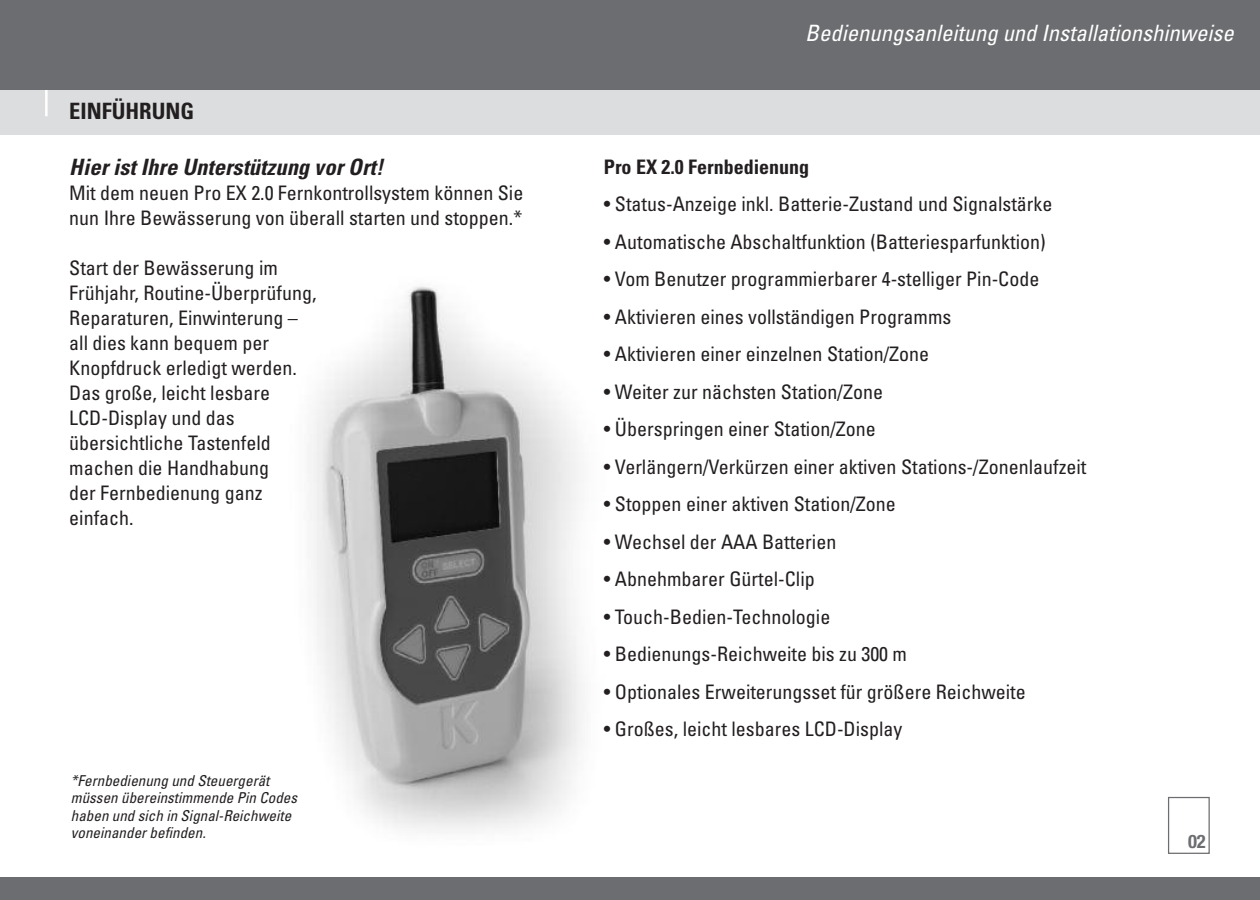
<style>
.page{position:relative;width:1260px;height:900px;background:#fff}
.page>*{position:absolute;margin:0;border:0;box-sizing:border-box;transform-origin:0 0}
.t1{font:italic condensed 22.5px "Univers";letter-spacing:.005em;color:#fff}
.t2{font:italic 700 condensed 22.5px "Univers";letter-spacing:.005em;color:#231f20}
.t3{font:700 condensed 22.5px "Univers";color:#231f20}
.t4{font:condensed 20px/25px "Univers";color:#231f20}
.t5{font:700 condensed 20px "Univers";color:#231f20}
.t6{font:700 condensed 18.5px "Helvetica Neue";color:#6c6d70}
.t7{font:italic condensed 15px/17.5px "Univers";letter-spacing:.005em;color:#231f20}
</style>
<div class="page">
<img style="left:308px;top:286px;width:276px;height:545px">
<div style="left:0;top:90px;width:1260px;height:45px;background:#dcdddf"></div>
<hr style="left:45px;top:79px;width:3px;height:37px;background:#fff">
<div style="left:1168px;top:797px;width:42px;height:57px;border:1px solid #6c6d70"></div>
<div style="left:0;top:878px;width:1260px;height:22px;background:#6c6d70"></div>
<div style="left:0;top:0;width:1260px;height:90px;background:#6c6d70"></div>
<p class="t3" style="left:69px;top:103px;width:126px">EINFÜHRUNG</p>
<p class="t2" style="left:69px;top:159px;width:316px">Hier ist Ihre Unterstützung vor Ort!</p>
<p class="t4" style="left:69px;top:183px;width:456px">Mit dem neuen Pro EX 2.0 Fernkontrollsystem können Sie nun Ihre Bewässerung von überall starten und stoppen.*</p>
<p class="t4" style="left:69px;top:258px;width:249px">Start der Bewässerung im<br>Frühjahr, Routine-Überprüfung,<br>Reparaturen, Einwinterung – all dies kann bequem per<br>Knopfdruck erledigt werden.<br>Das große, leicht lesbare<br>LCD-Display und das übersichtliche Tastenfeld machen die Handhabung<br>der Fernbedienung ganz einfach.</p>
<p class="t7" style="left:71px;top:773px;width:228px">*Fernbedienung und Steuergerät müssen übereinstimmende Pin Codes haben und sich in Signal-Reichweite voneinander befinden.</p>
<p class="t1" style="left:805px;top:24px;width:430px">Bedienungsanleitung und Installationshinweise</p>
<p class="t5" style="left:604px;top:159px;width:207px">Pro EX 2.0 Fernbedienung</p>
<p class="t4" style="left:604px;top:193px;width:450px">• Status-Anzeige inkl. Batterie-Zustand und Signalstärke</p>
<p class="t4" style="left:604px;top:231px;width:443px">• Automatische Abschaltfunktion (Batteriesparfunktion)</p>
<p class="t4" style="left:604px;top:268px;width:437px">• Vom Benutzer programmierbarer 4-stelliger Pin-Code</p>
<p class="t4" style="left:604px;top:306px;width:349px">• Aktivieren eines vollständigen Programms</p>
<p class="t4" style="left:604px;top:343px;width:327px">• Aktivieren einer einzelnen Station/Zone</p>
<p class="t4" style="left:604px;top:381px;width:281px">• Weiter zur nächsten Station/Zone</p>
<p class="t4" style="left:604px;top:418px;width:274px">• Überspringen einer Station/Zone</p>
<p class="t4" style="left:604px;top:456px;width:484px">• Verlängern/Verkürzen einer aktiven Stations-/Zonenlaufzeit</p>
<p class="t4" style="left:604px;top:493px;width:294px">• Stoppen einer aktiven Station/Zone</p>
<p class="t4" style="left:604px;top:531px;width:234px">• Wechsel der AAA Batterien</p>
<p class="t4" style="left:604px;top:568px;width:212px">• Abnehmbarer Gürtel-Clip</p>
<p class="t4" style="left:604px;top:606px;width:228px">• Touch-Bedien-Technologie</p>
<p class="t4" style="left:604px;top:643px;width:305px">• Bedienungs-Reichweite bis zu 300 m</p>
<p class="t4" style="left:604px;top:681px;width:423px">• Optionales Erweiterungsset für größere Reichweite</p>
<p class="t4" style="left:604px;top:718px;width:300px">• Großes, leicht lesbares LCD-Display</p>
<p class="t6" style="left:1188px;top:835px;width:19px">02</p>
</div>
